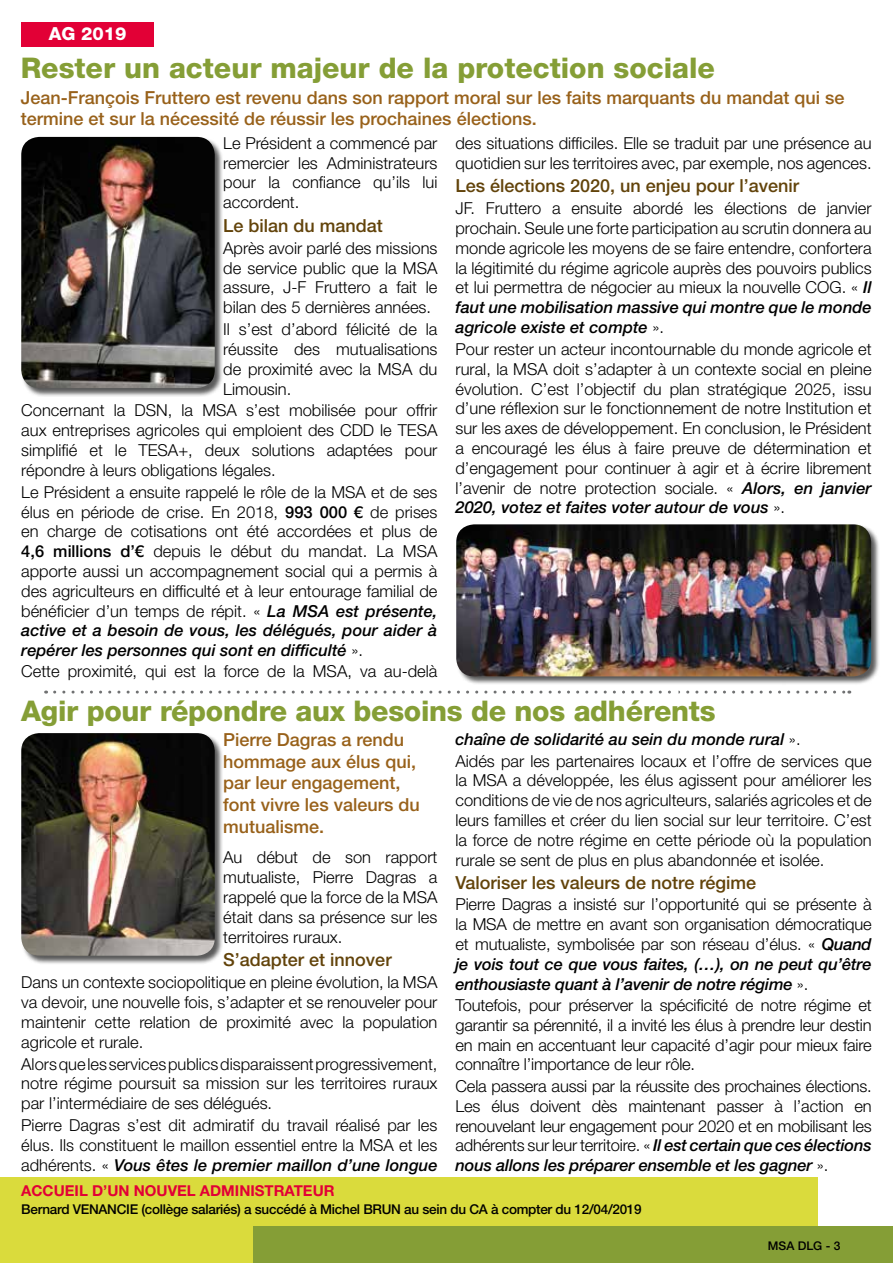
<style>
.page{position:relative;width:893px;height:1263px;background:#fff}
.page>*{position:absolute;margin:0;border:0;box-sizing:border-box;transform-origin:0 0}
.t1{font:800 28.5px "Helvetica Neue LT Std";color:#859e36}
.t2{font:500 18px/21.6px "Helvetica Neue LT Std";color:#98611a}
.t3{font:500 18px "Helvetica Neue LT Std";color:#62430a}
.t4{font:800 18px "Helvetica Neue LT Std";color:#fff}
.t5{font:300 16.5px/19.8px "Helvetica Neue LT Std";color:#000;text-align:justify}
.t6{font:700 15px "Helvetica Neue LT Std";color:#e20036}
.t7{font:500 13.5px "Helvetica Neue LT Std";letter-spacing:-.02em;color:#000}
.t8{font:500 12px "Helvetica Neue LT Std";color:#000}
.s1{font-weight:500}
.s2{font-weight:500;font-style:italic}
</style>
<div class="page">
<div style="left:0;top:1178px;width:818px;height:85px;background:#dadb3c"></div>
<div style="left:254px;top:1226px;width:639px;height:37px;background:#859e36"></div>
<div style="left:21px;top:22px;width:133px;height:24px;background:#e20036"></div>
<svg style="left:55px;top:690px;width:795px;height:4px"></svg>
<div style="left:21px;top:733px;width:203px;height:231px;background:#000;opacity:.65"></div>
<img style="left:21px;top:733px;width:194px;height:223px">
<div style="left:21px;top:137px;width:203px;height:260px;background:#000;opacity:.65"></div>
<img style="left:21px;top:137px;width:194px;height:251px">
<div style="left:456px;top:524px;width:424px;height:162px;background:#000;opacity:.65"></div>
<img style="left:456px;top:524px;width:415px;height:152px">
<p class="t4" style="left:49px;top:23px;width:79px">ag 2019</p>
<h1 class="t1" style="left:21px;top:51px;width:696px">Rester un acteur majeur de la protection sociale</h1>
<p class="t2" style="left:21px;top:86px;width:825px">Jean-François Fruttero est revenu dans son rapport moral sur les faits marquants du mandat qui se termine et sur la nécessité de réussir les prochaines élections.</p>
<p class="t5" style="left:223px;top:133px;width:216px">Le Président a commencé par remercier les Administrateurs pour la confiance qu’ils lui accordent.</p>
<p class="t3" style="left:223px;top:215px;width:161px">Le bilan du mandat</p>
<p class="t5" style="left:223px;top:238px;width:216px">Après avoir parlé des missions de service public que la MSA assure, J-F Fruttero a fait le bilan des 5 dernières années.</p>
<p class="t5" style="left:223px;top:319px;width:216px">Il s’est d’abord félicité de la réussite des mutualisations de proximité avec la MSA du Limousin.</p>
<p class="t5" style="left:21px;top:400px;width:418px">Concernant la DSN, la MSA s’est mobilisée pour offrir aux entreprises agricoles qui emploient des CDD le TESA simplifié et le TESA+, deux solutions adaptées pour répondre à leurs obligations légales.</p>
<p class="t5" style="left:21px;top:482px;width:418px;text-align:left">Le Président a ensuite rappelé le rôle de la MSA et de ses élus en période de crise. En 2018, <span class="s1">993 000 €</span> de prises en charge de cotisations ont été accordées et plus de <span class="s1">4,6 millions d’€</span> depuis le début du mandat. La MSA apporte aussi un accompagnement social qui a permis à des agriculteurs en difficulté et à leur entourage familial de bénéficier d’un temps de répit. « <span class="s2">La MSA est présente, active et a besoin de vous, les délégués, pour aider à repérer les personnes qui sont en difficulté</span> ».<br>Cette proximité, qui est la force de la MSA, va au-delà</p>
<p class="t5" style="left:455px;top:133px;width:418px">des situations difficiles. Elle se traduit par une présence au quotidien sur les territoires avec, par exemple, nos agences.</p>
<p class="t3" style="left:455px;top:175px;width:345px">Les élections 2020, un enjeu pour l’avenir</p>
<p class="t5" style="left:455px;top:198px;width:418px">JF. Fruttero a ensuite abordé les élections de janvier prochain. Seule une forte participation au scrutin donnera au monde agricole les moyens de se faire entendre, confortera la légitimité du régime agricole auprès des pouvoirs publics et lui permettra de négocier au mieux la nouvelle COG. « <span class="s2">Il faut une mobilisation massive qui montre que le monde agricole existe et compte</span> ».</p>
<p class="t5" style="left:455px;top:339px;width:418px">Pour rester un acteur incontournable du monde agricole et rural, la MSA doit s’adapter à un contexte social en pleine évolution. C’est l’objectif du plan stratégique 2025, issu d’une réflexion sur le fonctionnement de notre Institution et sur les axes de développement. En conclusion, le Président a encouragé les élus à faire preuve de détermination et d’engagement pour continuer à agir et à écrire librement l’avenir de notre protection sociale. « <span class="s2">Alors, en janvier 2020, votez et faites voter autour de vous</span> ».</p>
<h1 class="t1" style="left:21px;top:694px;width:696px">Agir pour répondre aux besoins de nos adhérents</h1>
<p class="t2" style="left:223px;top:729px;width:198px">Pierre Dagras a rendu hommage aux élus qui, par leur engagement, font vivre les valeurs du mutualisme.</p>
<p class="t5" style="left:223px;top:847px;width:216px">Au début de son rapport mutualiste, Pierre Dagras a rappelé que la force de la MSA était dans sa présence sur les territoires ruraux.</p>
<p class="t3" style="left:223px;top:949px;width:170px">S’adapter et innover</p>
<p class="t5" style="left:21px;top:972px;width:418px">Dans un contexte sociopolitique en pleine évolution, la MSA va devoir, une nouvelle fois, s’adapter et se renouveler pour maintenir cette relation de proximité avec la population agricole et rurale.</p>
<p class="t5" style="left:21px;top:1053px;width:418px">Alors que les services publics disparaissent progressivement, notre régime poursuit sa mission sur les territoires ruraux par l’intermédiaire de ses délégués.</p>
<p class="t5" style="left:21px;top:1115px;width:418px">Pierre Dagras s’est dit admiratif du travail réalisé par les élus. Ils constituent le maillon essentiel entre la MSA et les adhérents. « <span class="s2">Vous êtes le premier maillon d’une longue</span></p>
<p class="t5" style="left:455px;top:728px;width:418px;line-height:21.5px"><span class="s2">chaîne de solidarité au sein du monde rural</span> ».<br>Aidés par les partenaires locaux et l’offre de services que</p>
<p class="t5" style="left:455px;top:770px;width:418px">la MSA a développée, les élus agissent pour améliorer les conditions de vie de nos agriculteurs, salariés agricoles et de leurs familles et créer du lien social sur leur territoire. C’est la force de notre régime en cette période où la population rurale se sent de plus en plus abandonnée et isolée.</p>
<p class="t3" style="left:455px;top:872px;width:302px">Valoriser les valeurs de notre régime</p>
<p class="t5" style="left:455px;top:894px;width:418px">Pierre Dagras a insisté sur l’opportunité qui se présente à la MSA de mettre en avant son organisation démocratique et mutualiste, symbolisée par son réseau d’élus. « <span class="s2">Quand je vois tout ce que vous faites, (…), on ne peut qu’être enthousiaste quant à l’avenir de notre régime</span> ».</p>
<p class="t5" style="left:455px;top:995px;width:418px">Toutefois, pour préserver la spécificité de notre régime et garantir sa pérennité, il a invité les élus à prendre leur destin en main en accentuant leur capacité d’agir pour mieux faire connaître l’importance de leur rôle.</p>
<p class="t5" style="left:455px;top:1076px;width:418px">Cela passera aussi par la réussite des prochaines élections.<br>Les élus doivent dès maintenant passer à l’action en renouvelant leur engagement pour 2020 et en mobilisant les adhérents sur leur territoire. « <span class="s2">Il est certain que ces élections nous allons les préparer ensemble et les gagner</span> ».</p>
<p class="t6" style="left:21px;top:1181px;width:190px">ACCUEIL D’UN NOUVEL ADMI</p>
<p class="t6" style="left:239px;top:1181px;width:97px">NISTRATEUR</p>
<p class="t7" style="left:21px;top:1201px;width:622px">Bernard VENANCIE (collège salariés) a succédé à Michel BRUN au sein du CA à compter du 12/04/2019</p>
<p class="t8" style="left:768px;top:1239px;width:74px">MSA DLG - 3</p>
</div>
